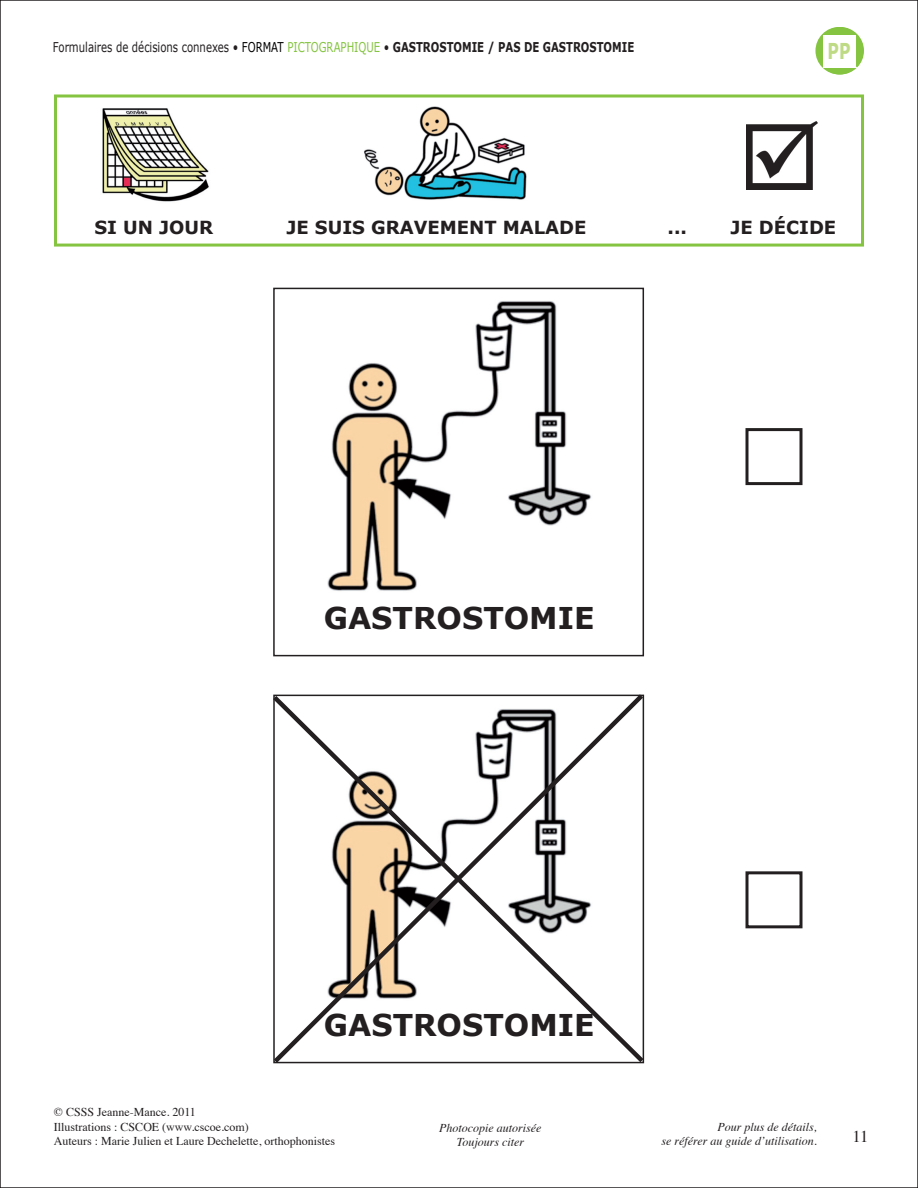
<style>
.page{position:relative;width:918px;height:1188px;background:#fff}
.page>*{position:absolute;margin:0;border:0;box-sizing:border-box;transform-origin:0 0}
.t1{font:700 30px "Verdana";color:#231f20}
.t2{font:700 21.9px "Verdana";color:#bfda84;scale:.72 1}
.t3{font:700 18px "Verdana";color:#231f20}
.t4{font:16.5px "Times";color:#231f20}
.t5{font:13.5px "Verdana";color:#231f20;scale:.75 1}
.t6{font:12px/14.4px "Times";color:#231f20}
.t7{font:italic 12px/14.4px "Times";color:#231f20;text-align:right}
.s1{color:#000}
.s2{color:#84c440}
.s3{font-weight:700}
</style>
<div class="page">
<svg style="left:817px;top:27px;width:47px;height:47px"></svg>
<div style="left:273px;top:288px;width:371px;height:368px;border:2px solid #231f20"></div>
<img style="left:327px;top:301px;width:265px;height:290px">
<img style="left:364px;top:106px;width:163px;height:94px">
<img style="left:102px;top:108px;width:107px;height:94px">
<img style="left:747px;top:121px;width:70px;height:69px">
<div style="left:54px;top:94px;width:810px;height:153px;border:3px solid #84c440"></div>
<div style="left:815px;top:27px;width:48px;height:47px;background:#84c440;border-radius:50%"></div>
<div style="left:823px;top:35px;width:33px;height:32px;background:#fff"></div>
<svg style="left:273px;top:694px;width:372px;height:370px"></svg>
<div style="left:746px;top:428px;width:56px;height:57px;border:3px solid #231f20"></div>
<div style="left:746px;top:871px;width:56px;height:57px;border:3px solid #231f20"></div>
<p class="t5" style="left:53px;top:39px;width:777px">Formulaires de décisions connexes • <span class="s1">FORMAT</span> <span class="s2">PICTOGRAPHIQUE</span> • <span class="s3">GASTROSTOMIE / PAS DE GASTROSTOMIE</span></p>
<p class="t2" style="left:828px;top:37px;width:33px">PP</p>
<p class="t3" style="left:94px;top:215px;width:120px">SI UN JOUR</p>
<p class="t3" style="left:287px;top:215px;width:302px">JE SUIS GRAVEMENT MALADE</p>
<p class="t3" style="left:668px;top:215px;width:21px">...</p>
<p class="t3" style="left:731px;top:215px;width:107px">JE DÉCIDE</p>
<p class="t1" style="left:324px;top:599px;width:272px">GASTROSTOMIE</p>
<p class="t1" style="left:324px;top:1006px;width:272px">GASTROSTOMIE</p>
<p class="t6" style="left:54px;top:1104px;width:283px">© CSSS Jeanne-Mance. 2011<br>Illustrations : CSCOE (www.cscoe.com)<br>Auteurs : Marie Julien et Laure Dechelette, orthophonistes</p>
<p class="t7" style="left:439px;top:1120px;width:104px;text-align:center">Photocopie autorisée<br>Toujours citer</p>
<p class="t7" style="left:662px;top:1119px;width:157px">Pour plus de détails,<br>se référer au guide d’utilisation.</p>
<p class="t4" style="left:852px;top:1121px;width:17px">11</p>
</div>
